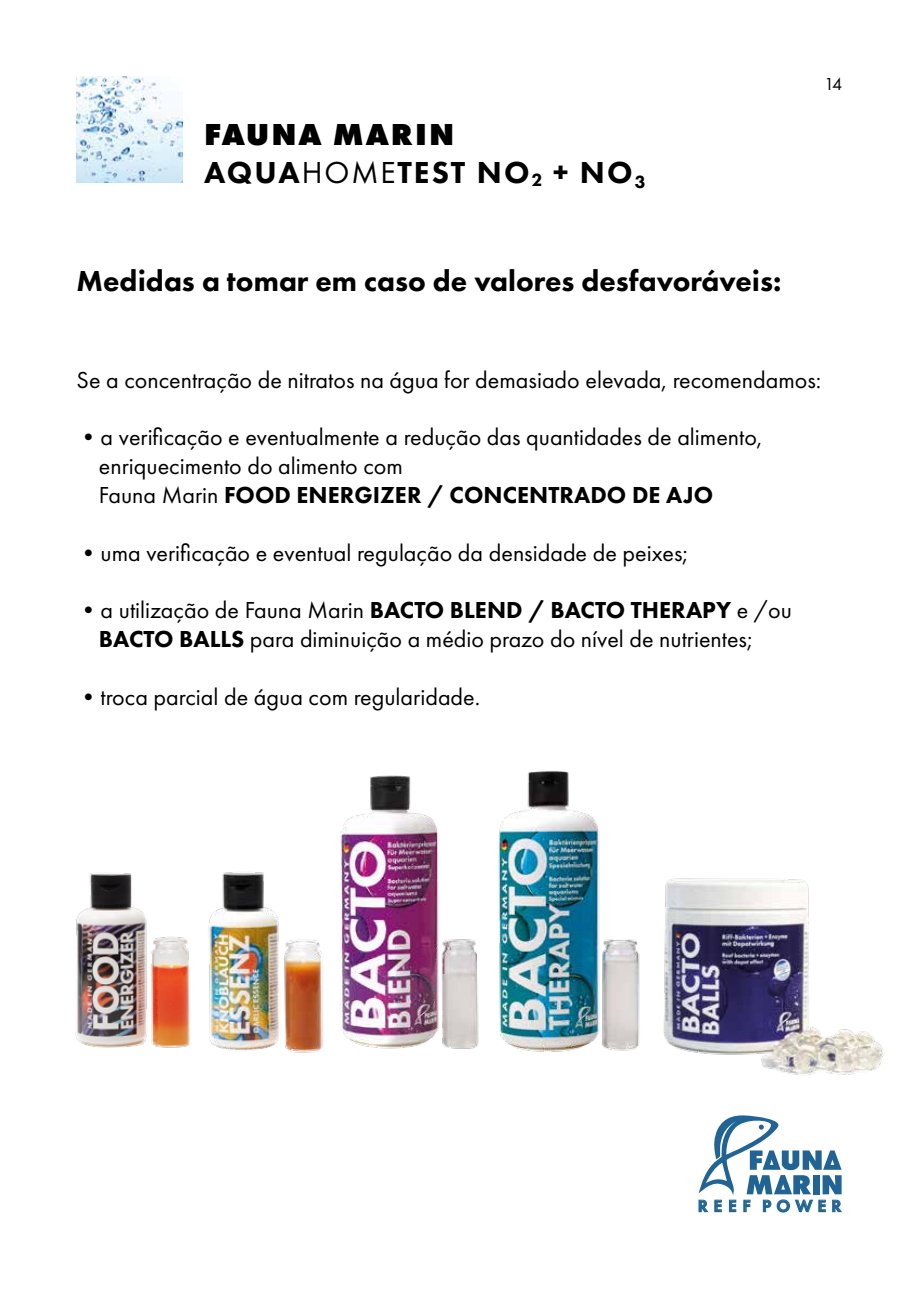
<style>
.page{position:relative;width:919px;height:1289px;background:#fff}
.page>*{position:absolute;margin:0;border:0;box-sizing:border-box;transform-origin:0 0}
.t1{font:800 31.5px/37.8px "Futura PT";letter-spacing:.06em;color:#000}
.t2{font:800 30px "Futura PT";color:#000}
.t3{font:24px/28.8px "Futura PT";color:#000}
.t4{font:18px "Futura PT";color:#000}
.t5{font:600 17.25px "Futura PT";letter-spacing:.31em;color:#206496}
.s1{font-style:inherit}
.s2{font-weight:400}
.s3{font-weight:800}
</style>
<div class="page">
<svg style="left:698px;top:1115px;width:143px;height:79px"></svg>
<img style="left:77px;top:77px;width:106px;height:106px">
<img style="left:75px;top:873px;width:115px;height:175px">
<img style="left:208px;top:872px;width:82px;height:179px">
<img style="left:290px;top:775px;width:189px;height:278px">
<img style="left:498px;top:771px;width:142px;height:281px">
<img style="left:663px;top:878px;width:221px;height:197px">
<h1 class="t1" style="left:204px;top:115px;width:443px"><span class="s1">FAUNA MARIN<br></span>AQUA<span class="s2">HOME</span>TEST NO<sub>2</sub> + NO<sub>3</sub></h1>
<p class="t2" style="left:77px;top:262px;width:706px">Medidas a tomar em caso de valores desfavoráveis:</p>
<p class="t4" style="left:824px;top:74px;width:20px">14</p>
<p class="t3" style="left:77px;top:365px;width:746px">Se a concentração de nitratos na água for demasiado elevada, recomendamos:</p>
<p class="t3" style="left:99px;top:423px;width:665px;text-indent:-22px">•a verificação e eventualmente a redução das quantidades de alimento, enriquecimento do alimento com<br>Fauna Marin <span class="s3">FOOD ENERGIZER / CONCENTRADO DE AJO</span></p>
<p class="t3" style="left:77px;top:538px;width:613px">•uma verificação e eventual regulação da densidade de peixes;</p>
<p class="t3" style="left:99px;top:596px;width:694px;text-indent:-22px">•a utilização de Fauna Marin <span class="s3">BACTO BLEND / BACTO THERAPY</span> e /ou<br><span class="s3">BACTO BALLS</span> para diminuição a médio prazo do nível de nutrientes;</p>
<p class="t3" style="left:77px;top:682px;width:405px">•troca parcial de água com regularidade.</p>
<p class="t5" style="left:697px;top:1195px;width:145px">REEF POWER</p>
</div>
